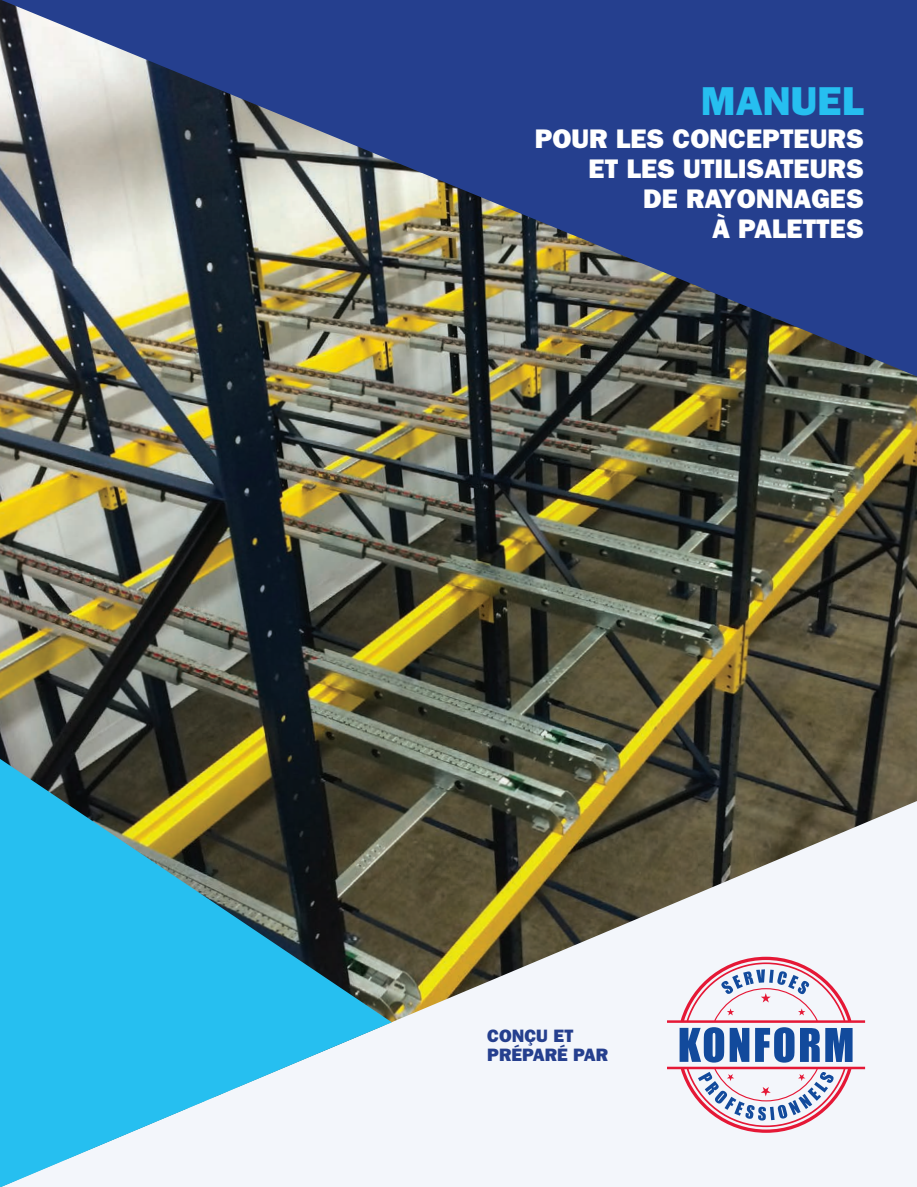
<style>
.page{position:relative;width:917px;height:1187px;background:#fff}
.page>*{position:absolute;margin:0;border:0;box-sizing:border-box;transform-origin:0 0}
.t1{font:800 40.5px "Franklin Gothic";color:#26bff0}
.t2{font:800 27px/30px "Franklin Gothic";color:#fff;text-align:right}
.t3{font:800 18px/19.5px "Franklin Gothic";color:#253f8e}
</style>
<div class="page">
<img style="left:0;top:388px;width:916px;height:412px">
<img style="left:0;top:0;width:916px;height:388px">
<svg style="left:391px;top:800px;width:525px;height:386px;fill:#f3f6fb"></svg>
<svg style="left:666px;top:956px;width:198px;height:176px"></svg>
<svg style="left:0;top:749px;width:391px;height:437px;fill:#26bff0"></svg>
<h1 class="t1" style="left:700px;top:77px;width:164px">MANUEL</h1>
<p class="t2" style="left:534px;top:123px;width:330px">POUR LES CONCEPTEURS<br>ET LES UTILISATEURS<br>DE RAYONNAGES<br>À PALETTES</p>
<p class="t3" style="left:487px;top:1025px;width:122px">CONÇU ET<br>PRÉPARÉ PAR</p>
</div>
